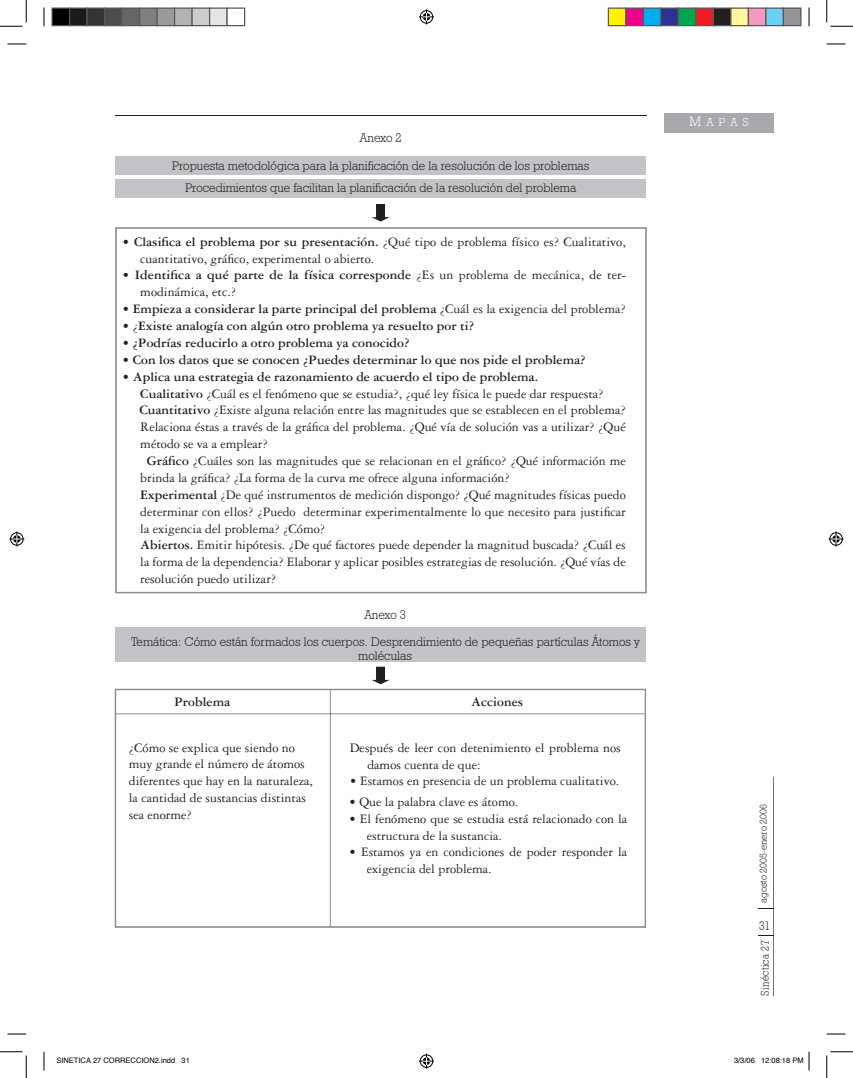
<style>
.page{position:relative;width:853px;height:1078px;background:#fff}
.page>*{position:absolute;margin:0;border:0;box-sizing:border-box;transform-origin:0 0}
.t1{font:13.75px/16.9px "Garamond Three";color:#231f20}
.t2{font:700 13.75px "Garamond Three";color:#231f20}
.t3{font:12.5px/22.2px "Geometric Slab 712 BT Light A";color:#231f20;text-align:center}
.t4{font:12.5px "Geometric Slab 712 BT Light A";color:#231f20;scale:.9 1}
.t5{font:11.75px "Geometric Slab 712 BT Light A";color:#fff}
.t6{font:11.25px "Geometric Slab 712 BT Light A";letter-spacing:.04em;color:#231f20;scale:.9 1}
.t7{font:10px "Geometric Slab 712 BT Light A";color:#231f20}
.t8{font:7.5px "Helvetica";color:#000}
.s1{font-weight:700}
.s2{font-weight:400}
.s3{font-size:13.75px}
</style>
<div class="page">
<svg style="left:758px;top:777px;width:16px;height:219px"></svg>
<hr style="left:115px;top:115px;width:532px;height:1px;background:#231f20">
<div style="left:664px;top:113px;width:109px;height:20px;background:#a8a9ad"></div>
<svg style="left:116px;top:228px;width:530px;height:364px"></svg>
<div style="left:115px;top:156px;width:531px;height:18px;background:#c2c3c6"></div>
<div style="left:115px;top:180px;width:531px;height:18px;background:#c2c3c6"></div>
<svg style="left:372px;top:204px;width:18px;height:18px"></svg>
<div style="left:115px;top:628px;width:531px;height:34px;background:#c2c3c6"></div>
<svg style="left:372px;top:667px;width:18px;height:17px"></svg>
<svg style="left:116px;top:690px;width:530px;height:237px"></svg>
<svg style="left:8px;top:43px;width:18px;height:2px"></svg>
<svg style="left:827px;top:43px;width:18px;height:2px"></svg>
<svg style="left:8px;top:1033px;width:18px;height:2px"></svg>
<svg style="left:827px;top:1033px;width:18px;height:2px"></svg>
<svg style="left:43px;top:7px;width:2px;height:19px"></svg>
<svg style="left:43px;top:1052px;width:2px;height:18px"></svg>
<svg style="left:808px;top:7px;width:2px;height:19px"></svg>
<svg style="left:0;top:0;width:27px;height:27px"></svg>
<svg style="left:0;top:1051px;width:27px;height:27px"></svg>
<svg style="left:826px;top:0;width:27px;height:27px"></svg>
<svg style="left:826px;top:1051px;width:27px;height:27px"></svg>
<svg style="left:419px;top:9px;width:15px;height:15px"></svg>
<svg style="left:419px;top:1054px;width:15px;height:15px"></svg>
<svg style="left:9px;top:531px;width:15px;height:15px"></svg>
<svg style="left:829px;top:531px;width:15px;height:15px"></svg>
<div style="left:52px;top:8px;width:18px;height:18px;background:#000"></div>
<div style="left:51px;top:8px;width:19px;height:18px;border:1px solid #595959"></div>
<div style="left:70px;top:8px;width:17px;height:18px;background:#1a1a1a"></div>
<div style="left:69px;top:8px;width:19px;height:18px;border:1px solid #595959"></div>
<div style="left:87px;top:8px;width:18px;height:18px;background:#333"></div>
<div style="left:86px;top:8px;width:19px;height:18px;border:1px solid #595959"></div>
<div style="left:105px;top:8px;width:17px;height:18px;background:#4d4d4d"></div>
<div style="left:104px;top:8px;width:19px;height:18px;border:1px solid #595959"></div>
<div style="left:122px;top:8px;width:18px;height:18px;background:#666"></div>
<div style="left:121px;top:8px;width:19px;height:18px;border:1px solid #595959"></div>
<div style="left:140px;top:8px;width:17px;height:18px;background:#808080"></div>
<div style="left:139px;top:8px;width:19px;height:18px;border:1px solid #595959"></div>
<div style="left:157px;top:8px;width:18px;height:18px;background:#999"></div>
<div style="left:156px;top:8px;width:19px;height:18px;border:1px solid #595959"></div>
<div style="left:175px;top:8px;width:17px;height:18px;background:#b3b3b3"></div>
<div style="left:174px;top:8px;width:19px;height:18px;border:1px solid #595959"></div>
<div style="left:192px;top:8px;width:18px;height:18px;background:#ccc"></div>
<div style="left:191px;top:8px;width:19px;height:18px;border:1px solid #595959"></div>
<div style="left:210px;top:8px;width:17px;height:18px;background:#e5e5e5"></div>
<div style="left:209px;top:8px;width:19px;height:18px;border:1px solid #595959"></div>
<div style="left:226px;top:8px;width:19px;height:18px;border:1px solid #595959"></div>
<div style="left:608px;top:8px;width:18px;height:18px;background:#fff101"></div>
<div style="left:608px;top:8px;width:18px;height:18px;border:1px solid #595959"></div>
<div style="left:626px;top:8px;width:17px;height:18px;background:#ed028c"></div>
<div style="left:625px;top:8px;width:19px;height:18px;border:1px solid #595959"></div>
<div style="left:643px;top:8px;width:18px;height:18px;background:#00aeef"></div>
<div style="left:643px;top:8px;width:18px;height:18px;border:1px solid #595959"></div>
<div style="left:661px;top:8px;width:17px;height:18px;background:#2e3092"></div>
<div style="left:660px;top:8px;width:19px;height:18px;border:1px solid #595959"></div>
<div style="left:678px;top:8px;width:18px;height:18px;background:#00a54f"></div>
<div style="left:678px;top:8px;width:18px;height:18px;border:1px solid #595959"></div>
<div style="left:696px;top:8px;width:17px;height:18px;background:#ee1d23"></div>
<div style="left:695px;top:8px;width:19px;height:18px;border:1px solid #595959"></div>
<div style="left:713px;top:8px;width:18px;height:18px;background:#231f20"></div>
<div style="left:713px;top:8px;width:18px;height:18px;border:1px solid #595959"></div>
<div style="left:731px;top:8px;width:17px;height:18px;background:#fff79a"></div>
<div style="left:730px;top:8px;width:19px;height:18px;border:1px solid #595959"></div>
<div style="left:748px;top:8px;width:18px;height:18px;background:#f499c2"></div>
<div style="left:748px;top:8px;width:18px;height:18px;border:1px solid #595959"></div>
<div style="left:766px;top:8px;width:17px;height:18px;background:#6bcff6"></div>
<div style="left:765px;top:8px;width:19px;height:18px;border:1px solid #595959"></div>
<div style="left:783px;top:8px;width:18px;height:18px;background:#939598"></div>
<div style="left:783px;top:8px;width:18px;height:18px;border:1px solid #595959"></div>
<svg style="left:808px;top:1052px;width:2px;height:18px"></svg>
<p class="t3" style="left:360px;top:126px;width:43px">Anexo 2</p>
<p class="t3" style="left:172px;top:154px;width:419px">Propuesta metodológica para la planificación de la resolución de los problemas<br>Procedimientos que facilitan la planificación de la resolución del problema</p>
<p class="t1" style="left:140px;top:233px;width:487px;text-indent:-18px">• <span class="s1">Clasifica el problema por su presentación.</span> ¿Qué tipo de problema físico es? Cualitativo, cuantitativo, gráfico, experimental o abierto.</p>
<p class="t1" style="left:140px;top:267px;width:487px;text-indent:-18px">• <span class="s1">Identifica a qué parte de la física corresponde</span> ¿Es un problema de mecánica, de ter&shy;modinámica, etc.?</p>
<p class="t2" style="left:123px;top:301px;width:505px"><span class="s2">•</span> Empieza a considerar la parte principal del problema <span class="s2">¿Cuál es la exigencia del problema?</span></p>
<p class="t2" style="left:123px;top:318px;width:353px"><span class="s2">• ¿</span>Existe analogía con algún otro problema ya resuelto por ti?</p>
<p class="t2" style="left:123px;top:335px;width:288px">• ¿Podrías reducirlo a otro problema ya conocido?</p>
<p class="t2" style="left:123px;top:352px;width:464px">• Con los datos que se conocen ¿Puedes determinar lo que nos pide el problema?</p>
<p class="t2" style="left:123px;top:369px;width:417px"><span class="s2">•</span> Aplica una estrategia de razonamiento de acuerdo el tipo de problema.</p>
<p class="t1" style="left:140px;top:385px;width:465px"><span class="s1">Cualitativo</span> ¿Cuál es el fenómeno que se estudia?, ¿qué ley física le puede dar respuesta?</p>
<p class="t1" style="left:139px;top:402px;width:488px"><span class="s1">Cuantitativo</span> ¿Existe alguna relación entre las magnitudes que se establecen en el problema?</p>
<p class="t1" style="left:140px;top:419px;width:487px">Relaciona éstas a través de la gráfica del problema. ¿Qué vía de solución vas a utilizar? ¿Qué</p>
<p class="t1" style="left:140px;top:436px;width:129px">método se va a emplear?</p>
<p class="t1" style="left:147px;top:453px;width:480px"><span class="s1">Gráfico</span> ¿Cuáles son las magnitudes que se relacionan en el gráfico? ¿Qué información me</p>
<p class="t1" style="left:140px;top:469px;width:371px">brinda la gráfica? ¿La forma de la curva me ofrece alguna información?</p>
<p class="t1" style="left:140px;top:486px;width:487px"><span class="s1">Experimental</span> ¿De qué instrumentos de medición dispongo? ¿Qué magnitudes físicas puedo</p>
<p class="t1" style="left:140px;top:503px;width:487px">determinar con ellos? ¿Puedo determinar experimentalmente lo que necesito para justificar</p>
<p class="t1" style="left:140px;top:520px;width:186px">la exigencia del problema? ¿Cómo?</p>
<p class="t1" style="left:140px;top:537px;width:487px"><span class="s1">Abiertos.</span> Emitir hipótesis. ¿De qué factores puede depender la magnitud buscada? ¿Cuál es</p>
<p class="t1" style="left:140px;top:554px;width:487px">la forma de la dependencia? Elaborar y aplicar posibles estrategias de resolución. ¿Qué vías de</p>
<p class="t1" style="left:140px;top:571px;width:137px">resolución puedo utilizar?</p>
<p class="t3" style="left:364px;top:603px;width:43px">Anexo 3</p>
<p class="t3" style="left:131px;top:635px;width:511px;line-height:13.8px">Temática: Cómo están formados los cuerpos. Desprendimiento de pequeñas partículas Átomos y moléculas</p>
<p class="t2" style="left:175px;top:694px;width:57px">Problema</p>
<p class="t2" style="left:471px;top:694px;width:53px">Acciones</p>
<p class="t1" style="left:367px;top:739px;width:255px;text-indent:-18px">Después de leer con detenimiento el problema nos damos cuenta de que:</p>
<p class="t1" style="left:350px;top:773px;width:271px">• Estamos en presencia de un problema cualitativo.</p>
<p class="t1" style="left:349px;top:793px;width:171px">• Que la palabra clave es átomo.</p>
<p class="t1" style="left:367px;top:810px;width:262px;text-indent:-18px">• El fenómeno que se estudia está relacionado con la estructura de la sustancia.</p>
<p class="t1" style="left:367px;top:844px;width:262px;text-indent:-18px">• Estamos ya en condiciones de poder responder la exigencia del problema.</p>
<p class="t1" style="left:129px;top:739px;width:186px">¿Cómo se explica que siendo no muy grande el número de átomos diferentes que hay en la naturaleza, la cantidad de sustancias distintas sea enorme?</p>
<p class="t5" style="left:689px;top:115px;width:61px"><span class="s3">M</span>APAS</p>
<p class="t7" style="left:757px;top:903px;width:100px;rotate:-90deg">agosto 2005-enero 2006</p>
<p class="t4" style="left:759px;top:918px;width:14px">31</p>
<p class="t6" style="left:758px;top:996px;width:63px;rotate:-90deg">Sinéctica 27</p>
<p class="t8" style="left:56px;top:1055px;width:135px">SINETICA 27 CORRECCION2.indd 31</p>
<p class="t8" style="left:734px;top:1055px;width:71px">3/3/06 12:08:18 PM</p>
</div>
